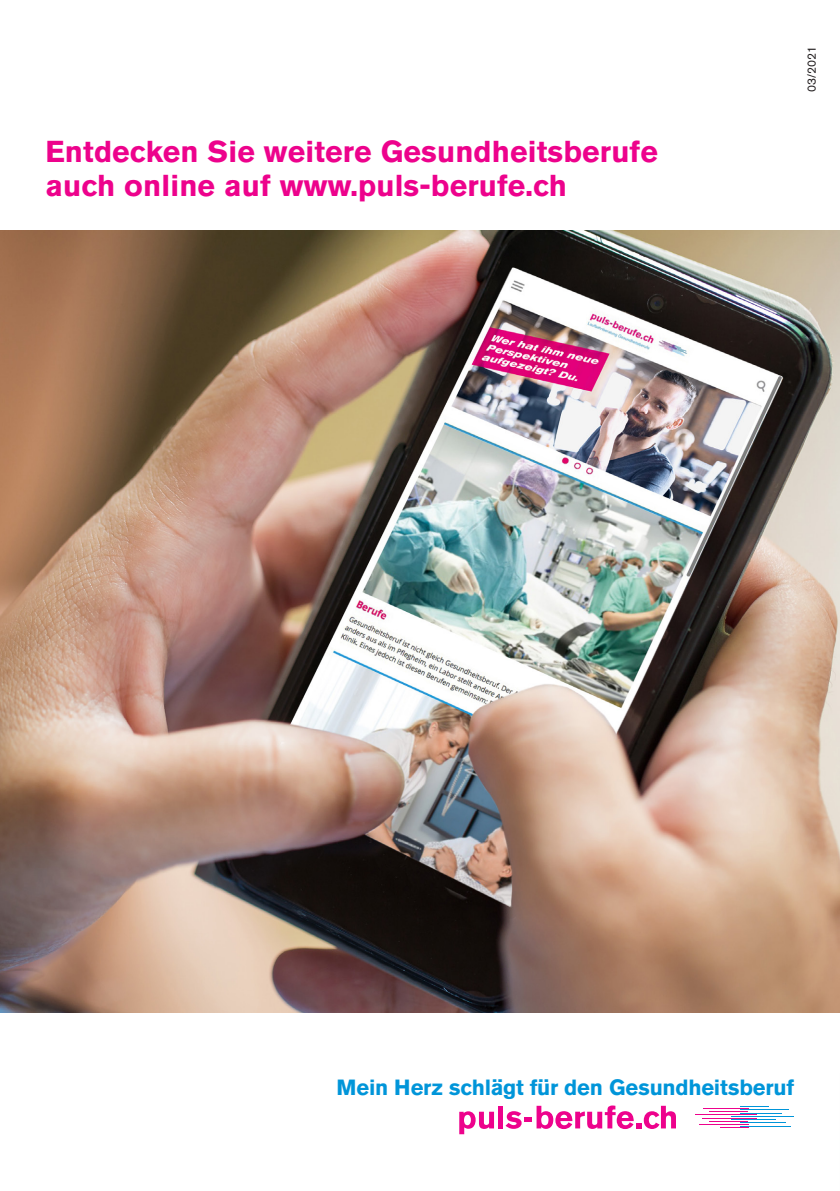
<style>
.page{position:relative;width:840px;height:1191px;background:#fff}
.page>*{position:absolute;margin:0;border:0;box-sizing:border-box;transform-origin:0 0}
.Titel_Magenta{font:700 30px/34px "Akzidenz Grotesk BQ";letter-spacing:.005em;color:#ed028c}
.Titel_Magenta-2{font:700 21.8px "Akzidenz Grotesk BQ";letter-spacing:-.01em;color:#0095d9}
.Norm{font:12px "Akzidenz Grotesk BQ";letter-spacing:.005em;color:#231f20}
</style>
<div class="page">
<hr style="left:839px;top:0;width:1px;height:1191px;background:#d1d2d4">
<img style="left:839px;top:127px;width:1px;height:895px">
<img style="left:0;top:230px;width:839px;height:782px">
<svg style="left:839px;top:1022px;width:1px;height:169px"></svg>
<hr style="left:702px;top:1107px;width:45px;height:1px;background:#ed028c">
<hr style="left:709px;top:1111px;width:38px;height:1px;background:#ed028c">
<hr style="left:695px;top:1114px;width:61px;height:1px;background:#ed028c">
<hr style="left:701px;top:1117px;width:55px;height:1px;background:#ed028c">
<hr style="left:709px;top:1120px;width:38px;height:1px;background:#ed028c">
<hr style="left:698px;top:1124px;width:49px;height:1px;background:#ed028c">
<svg style="left:720px;top:1127px;width:27px;height:1px"></svg>
<svg style="left:740px;top:1106px;width:27px;height:1px"></svg>
<hr style="left:739px;top:1109px;width:49px;height:1px;background:#0095d9">
<hr style="left:739px;top:1112px;width:41px;height:1px;background:#0095d9">
<hr style="left:730px;top:1115px;width:62px;height:1px;background:#0095d9">
<hr style="left:730px;top:1119px;width:45px;height:1px;background:#0095d9">
<hr style="left:739px;top:1122px;width:45px;height:1px;background:#0095d9">
<hr style="left:739px;top:1125px;width:50px;height:1px;background:#0095d9">
<svg style="left:459px;top:1111px;width:34px;height:23px"></svg>
<div style="left:498px;top:1105px;width:5px;height:23px;background:#ed028c"></div>
<svg style="left:505px;top:1111px;width:16px;height:17px"></svg>
<div style="left:524px;top:1116px;width:8px;height:5px;background:#ed028c"></div>
<svg style="left:536px;top:1105px;width:139px;height:24px"></svg>
<p class="Titel_Magenta" style="left:45px;top:134px;width:613px">Entdecken Sie weitere Gesundheitsberufe auch online auf www.puls-berufe.ch</p>
<p class="Norm" style="left:803px;top:92px;width:48px;rotate:-90deg">03/2021</p>
<p class="Titel_Magenta-2" style="left:336px;top:1075px;width:459px">Mein Herz schlägt für den Gesundheitsberuf</p>
</div>
